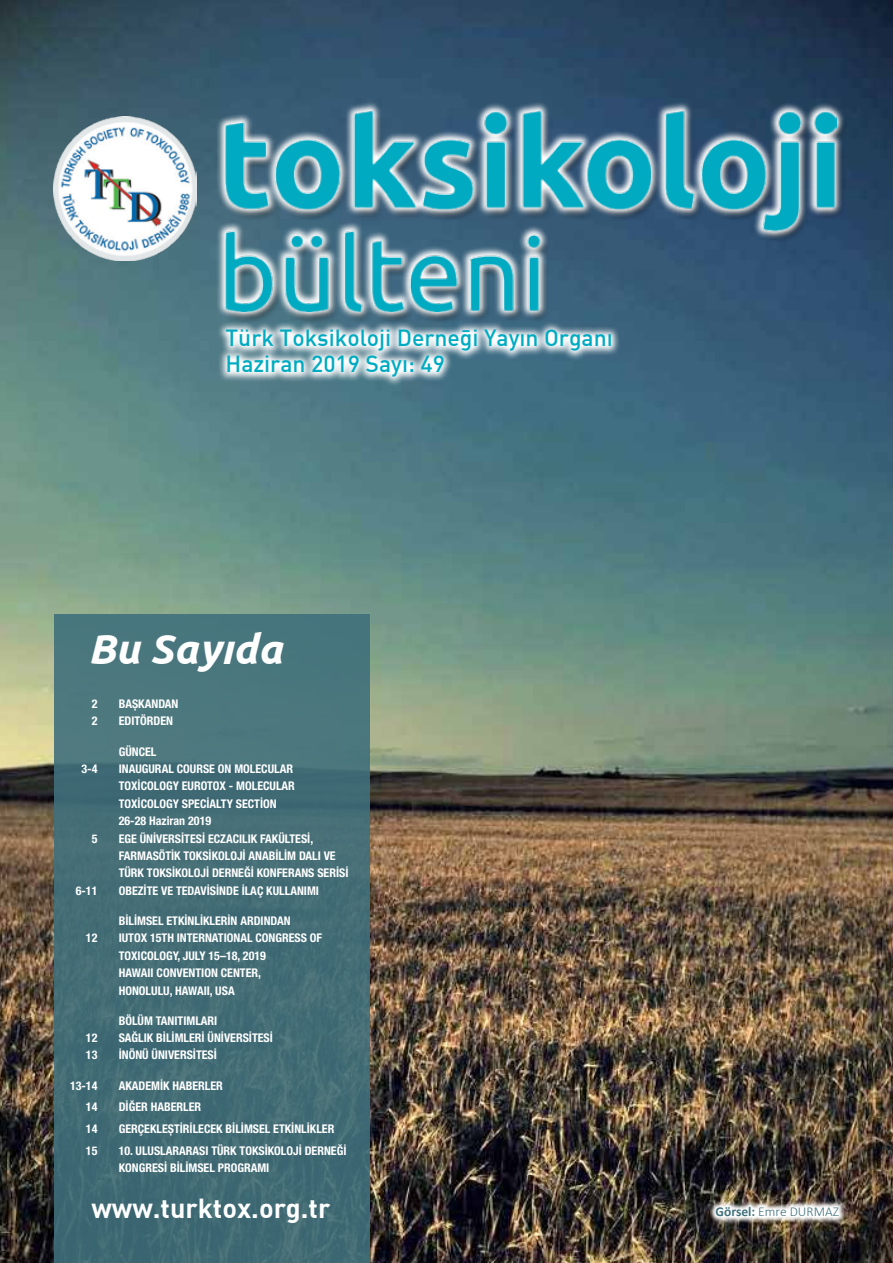
<style>
.page{position:relative;width:893px;height:1263px;background:#fff}
.page>*{position:absolute;margin:0;border:0;box-sizing:border-box;transform-origin:0 0}
.t1{font:italic 700 42px "Ubuntu";color:#fff}
.t2{font:700 27px "DI Nbek";color:#fff}
.t3{font:500 22.95px/26.1px "DI Nbek";color:#00abc2}
.t4{font:300 13.5px "Calibri";color:#40707c}
.t5{font:700 condensed 12px/17.4px "Helvetica Neue LT Pro";color:#fff}
.s1{font-weight:700}
</style>
<div class="page">
<img style="left:0;top:0;width:893px;height:1263px">
<div style="left:54px;top:614px;width:316px;height:649px;background:#40707c"></div>
<svg style="left:217px;top:321px;width:404px;height:65px"></svg>
<div style="left:222px;top:110px;width:626px;height:215px;background:#000;opacity:.75"></div>
<svg style="left:216px;top:102px;width:629px;height:219px;background:#47677e"></svg>
<img style="left:225px;top:111px;width:611px;height:200px">
<img style="left:53px;top:116px;width:143px;height:145px">
<img style="left:708px;top:1199px;width:138px;height:25px">
<h3 class="t3" style="left:225px;top:324px;width:389px">Türk Toksikoloji Derneği Yayın Organı<br>Haziran 2019 Sayı: 49</h3>
<h1 class="t1" style="left:88px;top:624px;width:196px">Bu Sayıda</h1>
<p class="t5" style="left:92px;top:695px;width:7px">2</p>
<p class="t5" style="left:119px;top:695px;width:61px">BAŞKANDAN</p>
<p class="t5" style="left:92px;top:712px;width:7px">2</p>
<p class="t5" style="left:119px;top:712px;width:56px">EDITÖRDEN</p>
<p class="t5" style="left:119px;top:742px;width:39px">GÜNCEL</p>
<p class="t5" style="left:82px;top:760px;width:17px">3-4</p>
<p class="t5" style="left:119px;top:760px;width:178px">INAUGURAL COURSE ON MOLECULAR<br>TOXİCOLOGY EUROTOX - MOLECULAR<br>TOXİCOLOGY SPECİALTY SECTİON<br>26-28 Haziran 2019</p>
<p class="t5" style="left:92px;top:829px;width:7px">5</p>
<p class="t5" style="left:119px;top:829px;width:231px">EGE ÜNİVERSİTESİ ECZACILIK FAKÜLTESİ,<br>FARMASÖTİK TOKSİKOLOJİ ANABİLİM DALI VE<br>TÜRK TOKSİKOLOJİ DERNEĞİ KONFERANS SERİSİ</p>
<p class="t5" style="left:76px;top:882px;width:23px">6-11</p>
<p class="t5" style="left:119px;top:882px;width:202px">OBEZİTE VE TEDAVİSİNDE İLAÇ KULLANIMI</p>
<p class="t5" style="left:119px;top:912px;width:173px">BİLİMSEL ETKİNLİKLERİN ARDINDAN</p>
<p class="t5" style="left:86px;top:929px;width:13px">12</p>
<p class="t5" style="left:119px;top:929px;width:205px">IUTOX 15TH INTERNATIONAL CONGRESS OF<br>TOXICOLOGY, JULY 15–18, 2019<br>HAWAII CONVENTION CENTER,<br>HONOLULU, HAWAII, USA</p>
<p class="t5" style="left:119px;top:1011px;width:100px">BÖLÜM TANITIMLARI</p>
<p class="t5" style="left:86px;top:1029px;width:13px">12</p>
<p class="t5" style="left:119px;top:1029px;width:156px">SAĞLIK BİLİMLERİ ÜNİVERSİTESİ</p>
<p class="t5" style="left:86px;top:1046px;width:13px">13</p>
<p class="t5" style="left:119px;top:1046px;width:100px">İNÖNÜ ÜNIVERSİTESİ</p>
<p class="t5" style="left:70px;top:1076px;width:29px">13-14</p>
<p class="t5" style="left:119px;top:1076px;width:106px">AKADEMİK HABERLER</p>
<p class="t5" style="left:86px;top:1098px;width:13px">14</p>
<p class="t5" style="left:119px;top:1098px;width:84px">DİĞER HABERLER</p>
<p class="t5" style="left:86px;top:1120px;width:13px">14</p>
<p class="t5" style="left:119px;top:1120px;width:217px">GERÇEKLEŞTİRİLECEK BİLİMSEL ETKİNLİKLER</p>
<p class="t5" style="left:86px;top:1141px;width:13px">15</p>
<p class="t5" style="left:119px;top:1141px;width:229px">10. ULUSLARARASI TÜRK TOKSİKOLOJİ DERNEĞİ<br>KONGRESİ BİLİMSEL PROGRAMI</p>
<h2 class="t2" style="left:91px;top:1190px;width:241px">www.turktox.org.tr</h2>
<p class="t4" style="left:715px;top:1203px;width:125px"><span class="s1">Görsel:</span> Emre DURMAZ</p>
</div>
